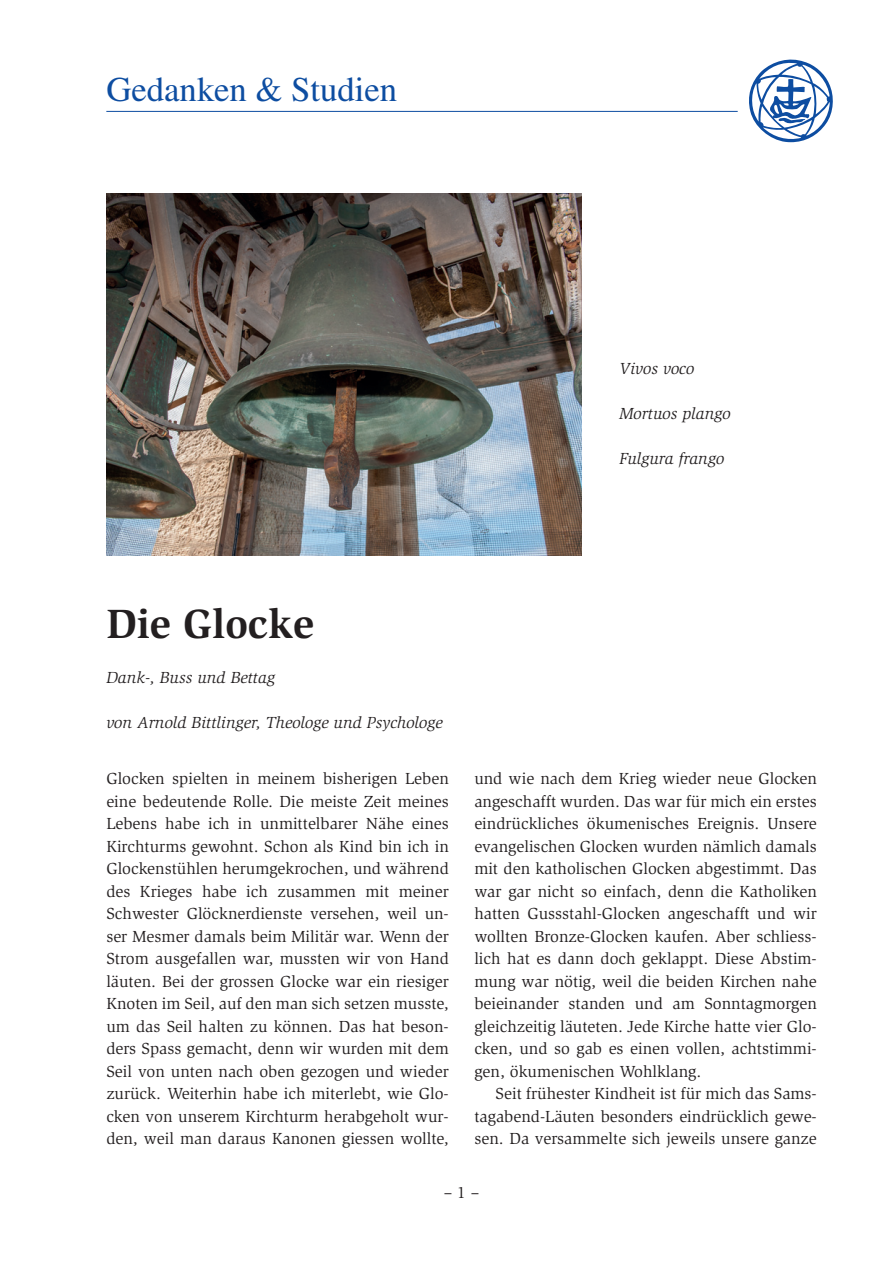
<style>
.page{position:relative;width:893px;height:1263px;background:#fff}
.page>*{position:absolute;margin:0;border:0;box-sizing:border-box;transform-origin:0 0}
.t1{font:700 42px "Slimbach";color:#231f20}
.t2{font:34.65px "Times";color:#0d4da1}
.t3{font:16.5px/22.5px "Slimbach";color:#231f20;text-align:justify}
.t4{font:italic 16.5px "Slimbach";color:#231f20}
</style>
<div class="page">
<svg style="left:749px;top:60px;width:83px;height:82px"></svg>
<hr style="left:106px;top:111px;width:631px;height:1px;background:#0d4da1">
<img style="left:106px;top:194px;width:475px;height:362px">
<h2 class="t2" style="left:106px;top:77px;width:292px">Gedanken &amp; Studien</h2>
<h1 class="t1" style="left:106px;top:608px;width:209px">Die Glocke</h1>
<p class="t4" style="left:106px;top:671px;width:170px">Dank-, Buss und Bettag</p>
<p class="t4" style="left:106px;top:716px;width:338px">von Arnold Bittlinger, Theologe und Psychologe</p>
<p class="t4" style="left:619px;top:362px;width:76px">Vivos voco</p>
<p class="t4" style="left:619px;top:407px;width:113px">Mortuos plango</p>
<p class="t4" style="left:619px;top:452px;width:106px">Fulgura frango</p>
<p class="t3" style="left:106px;top:769px;width:344px">Glocken spielten in meinem bisherigen Leben eine bedeutende Rolle. Die meiste Zeit meines Lebens habe ich in unmittelbarer Nähe eines Kirchturms gewohnt. Schon als Kind bin ich in Glockenstühlen herumgekrochen, und während des Krieges habe ich zusammen mit meiner Schwester Glöcknerdienste versehen, weil un&shy;ser Mesmer damals beim Militär war. Wenn der Strom ausgefallen war, mussten wir von Hand läuten. Bei der grossen Glocke war ein riesiger Knoten im Seil, auf den man sich setzen musste, um das Seil halten zu können. Das hat beson&shy;ders Spass gemacht, denn wir wurden mit dem Seil von unten nach oben gezogen und wieder zurück. Weiterhin habe ich miterlebt, wie Glo&shy;cken von unserem Kirchturm herabgeholt wur&shy;den, weil man daraus Kanonen giessen wollte,</p>
<p class="t3" style="left:474px;top:769px;width:344px">und wie nach dem Krieg wieder neue Glocken angeschafft wurden. Das war für mich ein erstes eindrückliches ökumenisches Ereignis. Unsere evangelischen Glocken wurden nämlich damals mit den katholischen Glocken abgestimmt. Das war gar nicht so einfach, denn die Katholiken hatten Gussstahl-Glocken angeschafft und wir wollten Bronze-Glocken kaufen. Aber schliess&shy;lich hat es dann doch geklappt. Diese Abstim&shy;mung war nötig, weil die beiden Kirchen nahe beieinander standen und am Sonntagmorgen gleichzeitig läuteten. Jede Kirche hatte vier Glo&shy;cken, und so gab es einen vollen, achtstimmi&shy;gen, ökumenischen Wohlklang.</p>
<p class="t3" style="left:474px;top:1084px;width:344px;text-indent:21px">Seit frühester Kindheit ist für mich das Sams&shy;tagabend-Läuten besonders eindrücklich gewe&shy;sen. Da versammelte sich jeweils unsere ganze</p>
<p class="t3" style="left:444px;top:1182px;width:37px">– 1 –</p>
</div>
